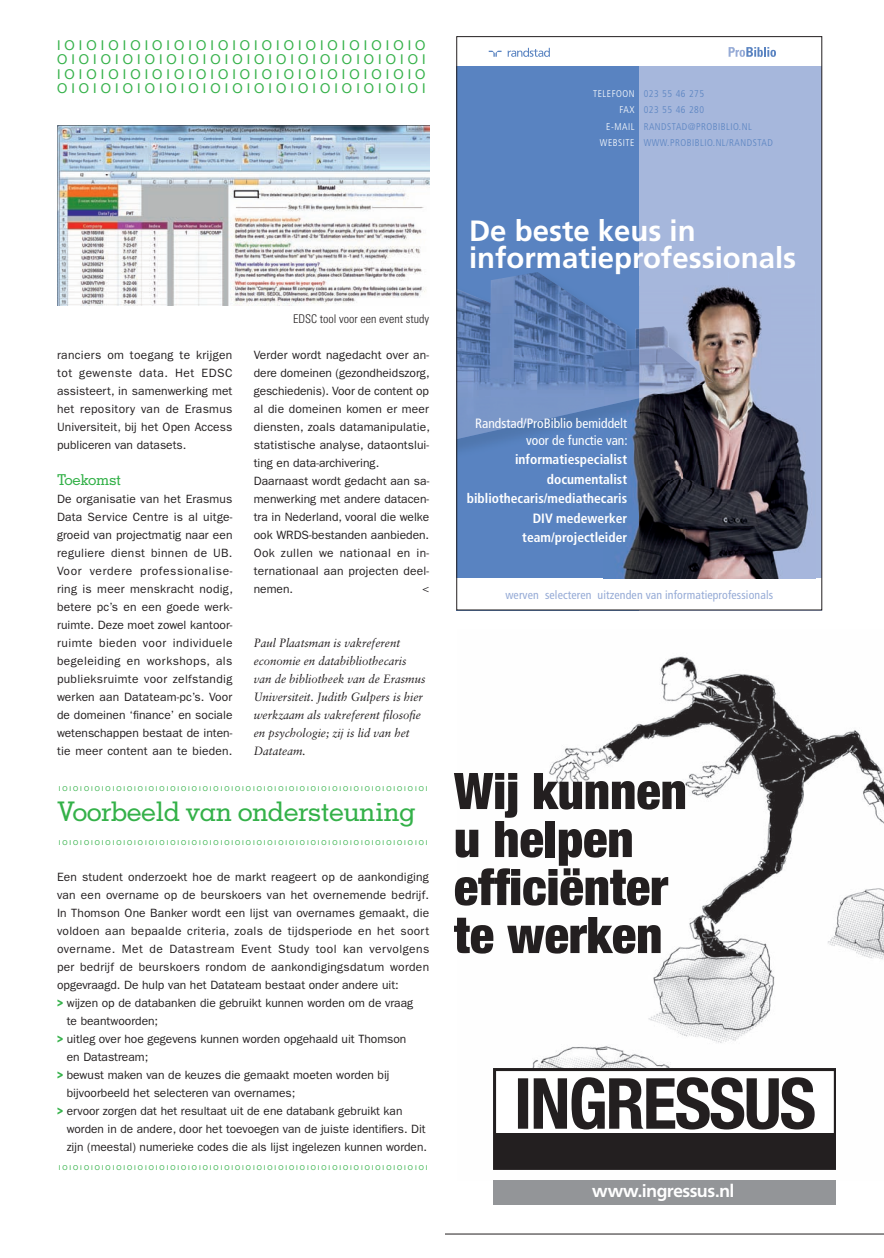
<style>
.page{position:relative;width:884px;height:1258px;background:#fff}
.page>*{position:absolute;margin:0;border:0;box-sizing:border-box;transform-origin:0 0}
.t1{font:900 condensed 50.4px/48px "Helvetica Neue";color:#231f20}
.t2{font:700 29.25px/26.7px "Frutiger LT Std";color:#fff}
.t3{font:500 27px "Memphis";letter-spacing:-.025em;color:#34b149}
.t4{font:700 17.4px "Frutiger BQ";color:#fff}
.t5{font:500 15px "Memphis";letter-spacing:-.03em;color:#34b149}
.t6{font:13.5px/14.5px "Helvetica Neue";color:#34b149;text-align:justify}
.t7{font:700 condensed 13.5px/19.5px "Frutiger LT Std";color:#fff;text-align:right}
.t8{font:condensed 13.5px/16.5px "Frutiger LT Std";color:#fff;text-align:right}
.t9{font:12px/18px "Franklin Gothic";color:#231f20;text-align:justify}
.t10{font:italic 12px/18px "Sabon";color:#231f20;scale:.95 1}
.t11{font:12px "Franklin Gothic";letter-spacing:.025em;color:#231f20}
.t12{font:12px "Franklin Gothic";letter-spacing:.02em;color:#231f20}
.t13{font:12px "Franklin Gothic";letter-spacing:.035em;color:#231f20}
.t14{font:300 condensed 12px "Univers";color:#231f20}
.t15{font:condensed 11.85px "Frutiger LT Std";letter-spacing:.01em;color:#96abd6}
.t16{font:300 condensed 9.75px/16.5px "Frutiger LT Std";letter-spacing:.05em;color:#5983c1}
.t17{font:300 condensed 9.75px/16.5px "Frutiger LT Std";letter-spacing:.05em;color:#fff;text-align:right}
.t18{font:6.75px "Helvetica Neue";color:#34b149}
.s1{font-weight:600;font-stretch:condensed;color:#34b149}
</style>
<div class="page">
<img style="left:57px;top:125px;width:372px;height:180px">
<svg style="left:445px;top:656px;width:439px;height:578px"></svg>
<div style="left:456px;top:66px;width:183px;height:544px;background:#5983c1"></div>
<div style="left:639px;top:66px;width:183px;height:544px;background:#a6b7dc"></div>
<div style="left:456px;top:578px;width:366px;height:32px;background:#fff"></div>
<img style="left:686px;top:286px;width:41px;height:44px">
<img style="left:458px;top:272px;width:142px;height:42px">
<img style="left:458px;top:314px;width:146px;height:125px">
<img style="left:604px;top:406px;width:35px;height:173px">
<img style="left:727px;top:287px;width:79px;height:194px">
<img style="left:639px;top:464px;width:88px;height:17px">
<img style="left:639px;top:481px;width:177px;height:98px">
<img style="left:684px;top:330px;width:44px;height:134px">
<img style="left:639px;top:398px;width:45px;height:66px">
<img style="left:604px;top:316px;width:35px;height:90px">
<img style="left:639px;top:326px;width:49px;height:36px">
<img style="left:639px;top:362px;width:73px;height:36px">
<svg style="left:728px;top:47px;width:48px;height:10px"></svg>
<svg style="left:489px;top:48px;width:61px;height:9px"></svg>
<p class="t6" style="left:57px;top:37px;width:370px">I O I O I O I O I O I O I O I O I O I O I O I O I O I O I O I O I O O I O I O I O I O I O I O I O I O I O I O I O I O I O I O I O I O I I O I O I O I O I O I O I O I O I O I O I O I O I O I O I O I O I O O I O I O I O I O I O I O I O I O I O I O I O I O I O I O I O I O I</p>
<p class="t17" style="left:593px;top:85px;width:43px">TELEFOON<br>FAX<br>E-MAIL<br>WEBSITE</p>
<p class="t16" style="left:643px;top:85px;width:131px">023 55 46 275<br>023 55 46 280<br>RANDSTAD@PROBIBLIO.NL<br>WWW.PROBIBLIO.NL/RANDSTAD</p>
<p class="t9" style="left:57px;top:346px;width:177px">ranciers om toegang te krijgen tot gewenste data. Het EDSC assisteert, in samenwerking met het repository van de Erasmus Universiteit, bij het Open Access publiceren van datasets.</p>
<p class="t5" style="left:57px;top:470px;width:66px">Toekomst</p>
<p class="t9" style="left:57px;top:490px;width:177px">De organisatie van het Erasmus Data Service Centre is al uitge&shy;groeid van projectmatig naar een reguliere dienst binnen de UB.<br>Voor verdere professionalise&shy;ring is meer menskracht nodig, betere pc’s en een goede werk&shy;ruimte. Deze moet zowel kantoor&shy;ruimte bieden voor individuele begeleiding en workshops, als publieksruimte voor zelfstandig werken aan Datateam-pc’s. Voor de domeinen ‘finance’ en sociale wetenschappen bestaat de inten&shy;tie meer content aan te bieden.</p>
<p class="t14" style="left:293px;top:312px;width:137px">EDSC tool voor een event study</p>
<p class="t9" style="left:254px;top:346px;width:178px;text-align:left">Verder wordt nagedacht over an&shy;dere domeinen (gezondheidszorg, geschiedenis). Voor de content op al die domeinen komen er meer diensten, zoals datamanipulatie, statistische analyse, dataontslui&shy;ting en data-archivering.<br>Daarnaast wordt gedacht aan sa&shy;menwerking met andere datacen&shy;tra in Nederland, vooral die welke ook WRDS-bestanden aanbieden.<br>Ook zullen we nationaal en in&shy;ternationaal aan projecten deel&shy;nemen.</p>
<p class="t9" style="left:422px;top:580px;width:9px">&lt;</p>
<p class="t10" style="left:254px;top:634px;width:182px">Paul Plaatsman is vakreferent economie en databibliothecaris van de bibliotheek van de Erasmus<br>Universiteit. Judith Gulpers is hier werkzaam als vakreferent filosofie en psychologie; zij is lid van het<br>Datateam.</p>
<p class="t18" style="left:59px;top:784px;width:370px">I O I O I O I O I O I O I O I O I O I O I O I O I O I O I O I O I O I O I O I O I O I O I O I O I O I O I O I O I O I O I O I O I O I O I</p>
<h3 class="t3" style="left:57px;top:795px;width:360px">Voorbeeld van ondersteuning</h3>
<p class="t18" style="left:59px;top:838px;width:370px">I O I O I O I O I O I O I O I O I O I O I O I O I O I O I O I O I O I O I O I O I O I O I O I O I O I O I O I O I O I O I O I O I O I O I</p>
<p class="t9" style="left:57px;top:868px;width:373px">Een student onderzoekt hoe de markt reageert op de aankondiging</p>
<p class="t12" style="left:57px;top:888px;width:374px">van een overname op de beurskoers van het overnemende bedrijf.</p>
<p class="t9" style="left:57px;top:904px;width:374px">In Thomson One Banker wordt een lijst van overnames gemaakt, die</p>
<p class="t11" style="left:57px;top:924px;width:374px">voldoen aan bepaalde criteria, zoals de tijdsperiode en het soort</p>
<p class="t13" style="left:57px;top:942px;width:374px">overname. Met de Datastream Event Study tool kan vervolgens</p>
<p class="t11" style="left:57px;top:960px;width:373px">per bedrijf de beurskoers rondom de aankondigingsdatum worden</p>
<p class="t9" style="left:57px;top:976px;width:343px">opgevraagd. De hulp van het Datateam bestaat onder andere uit:</p>
<p class="t9" style="left:57px;top:994px;width:358px"><span class="s1">&gt;</span> wijzen op de databanken die gebruikt kunnen worden om de vraag</p>
<p class="t9" style="left:67px;top:1012px;width:93px">te beantwoorden;</p>
<p class="t9" style="left:57px;top:1030px;width:351px"><span class="s1">&gt;</span> uitleg over hoe gegevens kunnen worden opgehaald uit Thomson</p>
<p class="t9" style="left:67px;top:1048px;width:83px">en Datastream;</p>
<p class="t9" style="left:57px;top:1066px;width:334px"><span class="s1">&gt;</span> bewust maken van de keuzes die gemaakt moeten worden bij</p>
<p class="t9" style="left:67px;top:1084px;width:230px">bijvoorbeeld het selecteren van overnames;</p>
<p class="t9" style="left:57px;top:1102px;width:347px"><span class="s1">&gt;</span> ervoor zorgen dat het resultaat uit de ene databank gebruikt kan</p>
<p class="t9" style="left:67px;top:1120px;width:360px">worden in de andere, door het toevoegen van de juiste identifiers. Dit</p>
<p class="t9" style="left:67px;top:1138px;width:362px">zijn (meestal) numerieke codes die als lijst ingelezen kunnen worden.</p>
<p class="t18" style="left:59px;top:1163px;width:370px">I O I O I O I O I O I O I O I O I O I O I O I O I O I O I O I O I O I O I O I O I O I O I O I O I O I O I O I O I O I O I O I O I O I O I</p>
<h2 class="t2" style="left:469px;top:218px;width:328px">De beste keus in informatieprofessionals</h2>
<p class="t8" style="left:475px;top:415px;width:154px">Randstad/ProBiblio bemiddelt voor de functie van:</p>
<p class="t7" style="left:467px;top:450px;width:162px">informatiespecialist documentalist bibliothecaris/mediathecaris<br>DIV medewerker team/projectleider</p>
<p class="t15" style="left:505px;top:588px;width:269px">werven selecteren uitzenden van informatieprofessionals</p>
<h1 class="t1" style="left:454px;top:766px;width:234px">Wij kunnen u helpen efficiënter te werken</h1>
<h3 class="t4" style="left:592px;top:1180px;width:143px">www.ingressus.nl</h3>
</div>
